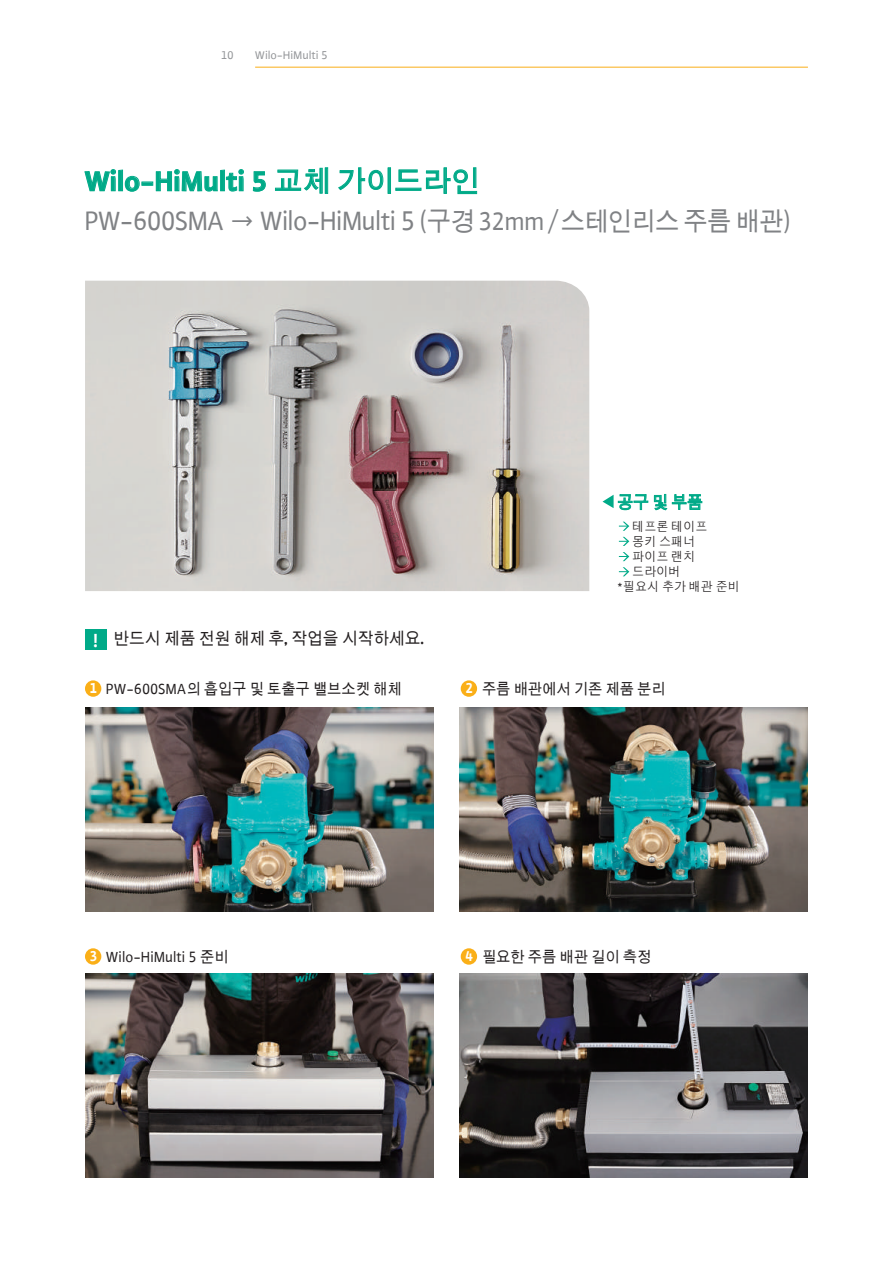
<style>
.page{position:relative;width:893px;height:1263px;background:#fff}
.page>*{position:absolute;margin:0;border:0;box-sizing:border-box;transform-origin:0 0}
.t1{font:700 29.25px "WILO Plus FM Global";color:#0a8}
.t2{font:28.5px "WILO Plus FM Global";letter-spacing:-.025em;color:#808285;scale:.95 1}
.t3{font:700 16.5px "WILO Plus FM Global";color:#231f20;scale:.95 1}
.t4{font:700 16.5px "WILO Plus FM Global";color:#0a8;scale:.95 1}
.t5{font:15.75px "WILO Plus FM Global";color:#231f20;scale:.95 1}
.t6{font:700 15px "WILO Plus FM Global";color:#231f20;scale:.95 1}
.t7{font:12.75px "WILO Plus FM Global";color:#231f20;scale:.95 1}
.t8{font:12px "WILO Plus FM Global";color:#939598}
.s1{font-size:28.5px}
.s2{font-size:25.5px}
.s3{font-weight:700;font-size:25.5px}
.s4{font-size:27px}
.s5{font-size:19.95px;color:#fff}
.s6{color:#fff}
.s7{font-weight:400;font-size:15.75px}
.s8{font-weight:700;font-size:15px;color:#fff}
.s9{font-weight:700;font-size:15px}
</style>
<div class="page">
<hr style="left:255px;top:67px;width:553px;height:1px;background:#faaf18">
<img style="left:85px;top:281px;width:504px;height:310px">
<svg style="left:84px;top:169px;width:32px;height:23px"></svg>
<div style="left:119px;top:170px;width:4px;height:21px;border:1px solid #0a8"></div>
<svg style="left:125px;top:169px;width:93px;height:23px"></svg>
<svg style="left:226px;top:169px;width:18px;height:23px"></svg>
<svg style="left:253px;top:171px;width:13px;height:21px"></svg>
<svg style="left:275px;top:167px;width:54px;height:27px"></svg>
<svg style="left:338px;top:167px;width:139px;height:27px"></svg>
<div style="left:85px;top:629px;width:22px;height:21px;background:#0a8"></div>
<div style="left:85px;top:680px;width:16px;height:17px;background:#faaf18;border-radius:50%"></div>
<div style="left:461px;top:680px;width:16px;height:17px;background:#faaf18;border-radius:50%"></div>
<div style="left:85px;top:948px;width:16px;height:17px;background:#faaf18;border-radius:50%"></div>
<img style="left:85px;top:708px;width:349px;height:204px">
<div style="left:461px;top:948px;width:16px;height:17px;background:#faaf18;border-radius:50%"></div>
<img style="left:85px;top:974px;width:349px;height:204px">
<img style="left:459px;top:974px;width:349px;height:204px">
<img style="left:459px;top:708px;width:349px;height:204px">
<svg style="left:602px;top:494px;width:46px;height:16px"></svg>
<svg style="left:654px;top:494px;width:48px;height:16px"></svg>
<svg style="left:619px;top:522px;width:10px;height:9px"></svg>
<svg style="left:619px;top:537px;width:10px;height:9px"></svg>
<svg style="left:619px;top:552px;width:10px;height:9px"></svg>
<svg style="left:619px;top:567px;width:10px;height:9px"></svg>
<p class="t8" style="left:221px;top:48px;width:14px">10</p>
<p class="t8" style="left:255px;top:48px;width:74px">Wilo-HiMulti 5</p>
<h1 class="t1" style="left:85px;top:164px;width:396px">Wilo-HiMulti 5 <span class="s1">교체 가이드라인</span></h1>
<h2 class="t2" style="left:85px;top:203px;width:745px">PW-600SMA → Wilo-HiMulti 5 <span class="s2">(</span><span class="s3">구경</span> <span class="s4">32mm</span> <span class="s2">/</span> <span class="s3">스테인리스 주름 배관</span><span class="s2">)</span></h2>
<p class="t4" style="left:617px;top:492px;width:91px">공구 및 부품</p>
<p class="t7" style="left:632px;top:519px;width:81px">테프론 테이프</p>
<p class="t7" style="left:632px;top:534px;width:68px">몽키 스패너</p>
<p class="t7" style="left:632px;top:549px;width:68px">파이프 랜치</p>
<p class="t7" style="left:632px;top:564px;width:52px">드라이버</p>
<p class="t7" style="left:617px;top:579px;width:130px">*필요시 추가 배관 준비</p>
<p class="t3" style="left:93px;top:629px;width:350px"><span class="s5">!</span> 반드시 제품 전원 해제 후, 작업을 시작하세요.</p>
<p class="t6" style="left:90px;top:680px;width:330px"><span class="s6">1</span> <span class="s7">PW-600SMA</span>의 흡입구 및 토출구 밸브소켓 해체</p>
<p class="t6" style="left:465px;top:680px;width:212px"><span class="s6">2</span> 주름 배관에서 기존 제품 분리</p>
<p class="t5" style="left:90px;top:948px;width:148px"><span class="s8">3</span> Wilo-HiMulti 5 <span class="s9">준비</span></p>
<p class="t6" style="left:465px;top:948px;width:197px"><span class="s6">4</span> 필요한 주름 배관 길이 측정</p>
</div>
